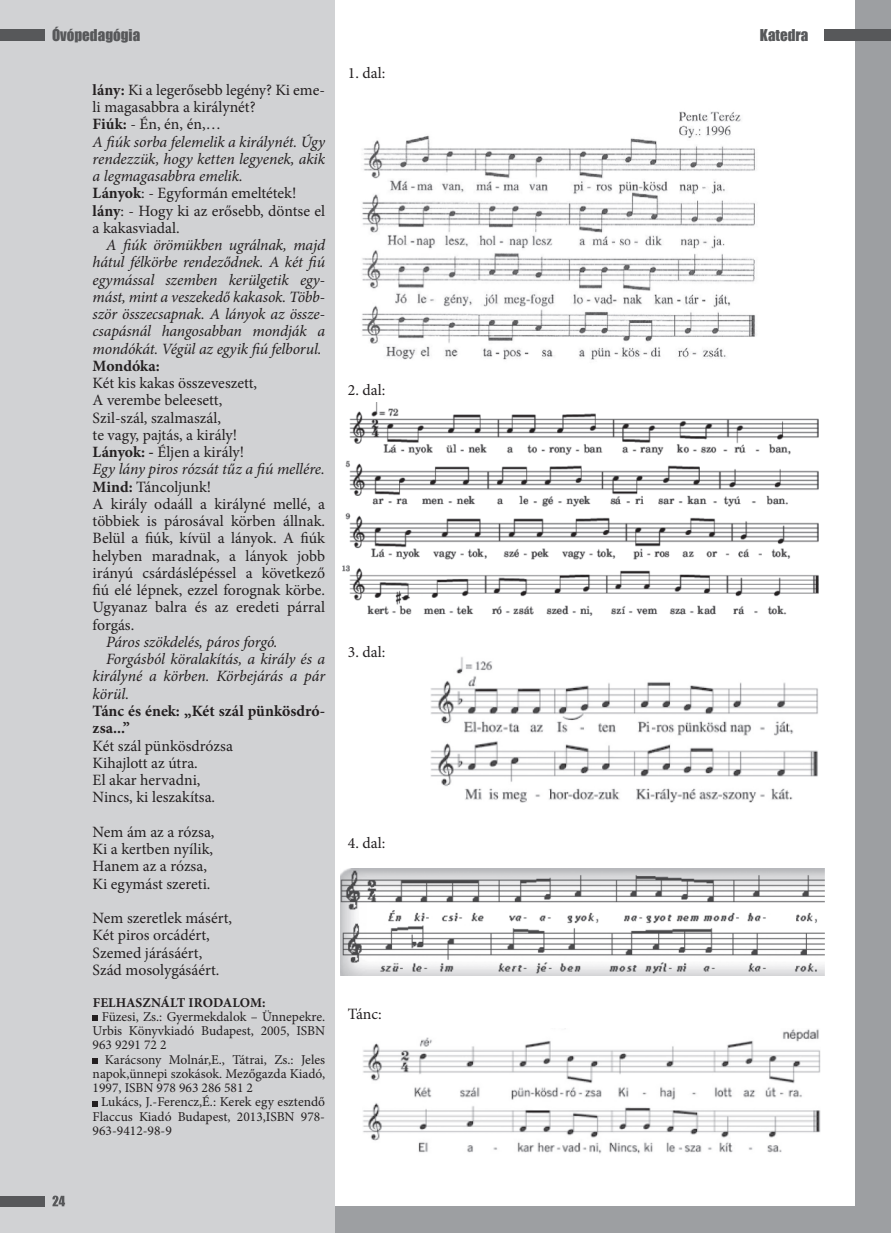
<style>
.page{position:relative;width:891px;height:1233px;background:#fff}
.page>*{position:absolute;margin:0;border:0;box-sizing:border-box;transform-origin:0 0}
.t1{font:15.75px/17.2px "Minion Pro";color:#231f20}
.t2{font:italic 15.75px/17.2px "Minion Pro";letter-spacing:-.01em;color:#231f20;text-align:justify}
.t3{font:700 15.75px/17.2px "Minion Pro";color:#231f20}
.t4{font:15px "Impact";color:#57585a}
.t5{font:13.5px/14.2px "Minion Pro";color:#231f20;text-align:justify}
.t6{font:700 13.5px "Minion Pro";letter-spacing:.01em;color:#231f20}
.s1{font-weight:700}
.s2{font-style:italic}
</style>
<div class="page">
<div style="left:0;top:0;width:335px;height:1232px;background:#d1d2d4"></div>
<div style="left:335px;top:1206px;width:556px;height:26px;background:#9d9fa2"></div>
<div style="left:855px;top:0;width:36px;height:1216px;background:#9d9fa2"></div>
<div style="left:824px;top:29px;width:67px;height:12px;background:#57585a"></div>
<svg style="left:52px;top:1195px;width:13px;height:11px"></svg>
<div style="left:0;top:29px;width:45px;height:12px;background:#57585a"></div>
<div style="left:0;top:1195px;width:45px;height:11px;background:#57585a"></div>
<img style="left:362px;top:111px;width:394px;height:249px">
<img style="left:342px;top:402px;width:476px;height:213px">
<img style="left:431px;top:657px;width:387px;height:145px">
<img style="left:341px;top:868px;width:483px;height:107px">
<img style="left:363px;top:1028px;width:458px;height:126px">
<svg style="left:93px;top:1015px;width:5px;height:5px"></svg>
<svg style="left:93px;top:1058px;width:5px;height:5px"></svg>
<svg style="left:93px;top:1101px;width:5px;height:5px"></svg>
<p class="t4" style="left:52px;top:23px;width:90px">Óvópedagógia</p>
<p class="t4" style="left:760px;top:23px;width:50px">Katedra</p>
<p class="t1" style="left:93px;top:81px;width:234px"><span class="s1">lány:</span> Ki a legerősebb legény? Ki eme&shy;li magasabbra a királynét?<br><span class="s1">Fiúk:</span> - Én, én, én,…<br><span class="s2">A fiúk sorba felemelik a királynét. Úgy rendezzük, hogy ketten legyenek, akik a legmagasabbra emelik.<br></span><span class="s1">Lányok</span>: - Egyformán emeltétek! <span class="s1">lány</span>: - Hogy ki az erősebb, döntse el a kakasviadal.</p>
<p class="t2" style="left:93px;top:236px;width:234px;text-indent:13px">A fiúk örömükben ugrálnak, majd hátul félkörbe rendeződnek. A két fiú egymással szemben kerülgetik egy&shy;mást, mint a veszekedő kakasok. Több&shy;ször összecsapnak. A lányok az össze&shy;csapásnál hangosabban mondják a mondókát. Végül az egyik fiú felborul.</p>
<p class="t3" style="left:93px;top:357px;width:69px">Mondóka:</p>
<p class="t1" style="left:93px;top:374px;width:234px">Két kis kakas összeveszett,<br>A verembe beleesett,<br>Szil-szál, szalmaszál,<br>te vagy, pajtás, a király!<br><span class="s1">Lányok: -</span> Éljen a király!<br><span class="s2">Egy lány piros rózsát tűz a fiú mellére.<br></span><span class="s1">Mind:</span> Táncoljunk!<br>A király odaáll a királyné mellé, a többiek is párosával körben állnak.<br>Belül a fiúk, kívül a lányok. A fiúk helyben maradnak, a lányok jobb irányú csárdáslépéssel a következő fiú elé lépnek, ezzel forognak körbe.<br>Ugyanaz balra és az eredeti párral forgás.</p>
<p class="t2" style="left:106px;top:633px;width:173px">Páros szökdelés, páros forgó.</p>
<p class="t2" style="left:106px;top:650px;width:220px">Forgásból köralakítás, a király és a</p>
<p class="t2" style="left:93px;top:667px;width:234px">királyné a körben. Körbejárás a pár</p>
<p class="t2" style="left:93px;top:685px;width:38px">körül.</p>
<p class="t3" style="left:93px;top:702px;width:234px">Tánc és ének: „Két szál pünkösdró&shy;zsa...”</p>
<p class="t1" style="left:93px;top:737px;width:142px">Két szál pünkösdrózsa<br>Kihajlott az útra.<br>El akar hervadni,<br>Nincs, ki leszakítsa.</p>
<p class="t1" style="left:93px;top:823px;width:123px">Nem ám az a rózsa,<br>Ki a kertben nyílik,<br>Hanem az a rózsa,<br>Ki egymást szereti.</p>
<p class="t1" style="left:93px;top:909px;width:141px">Nem szeretlek másért,<br>Két piros orcádért,<br>Szemed járásáért,<br>Szád mosolygásáért.</p>
<p class="t6" style="left:93px;top:992px;width:174px">FELHASZNÁLT IRODALOM:</p>
<p class="t5" style="left:93px;top:1009px;width:234px;text-indent:9px">Füzesi, Zs.: Gyermekdalok – Ünnepekre.<br>Urbis Könyvkiadó Budapest, 2005, ISBN 963 9291 72 2</p>
<p class="t5" style="left:93px;top:1052px;width:234px;text-indent:12px">Karácsony Molnár,E., Tátrai, Zs.: Jeles napok,ünnepi szokások. Mezőgazda Kiadó, 1997, ISBN 978 963 286 581 2</p>
<p class="t5" style="left:93px;top:1094px;width:234px;text-indent:9px">Lukács, J.-Ferencz,É.: Kerek egy esztendő Flaccus Kiadó Budapest, 2013,ISBN 978- 963-9412-98-9</p>
<p class="t1" style="left:348px;top:64px;width:39px">1. dal:</p>
<p class="t1" style="left:348px;top:382px;width:39px">2. dal:</p>
<p class="t1" style="left:348px;top:643px;width:39px">3. dal:</p>
<p class="t1" style="left:348px;top:834px;width:39px">4. dal:</p>
<p class="t1" style="left:348px;top:1005px;width:35px">Tánc:</p>
</div>
